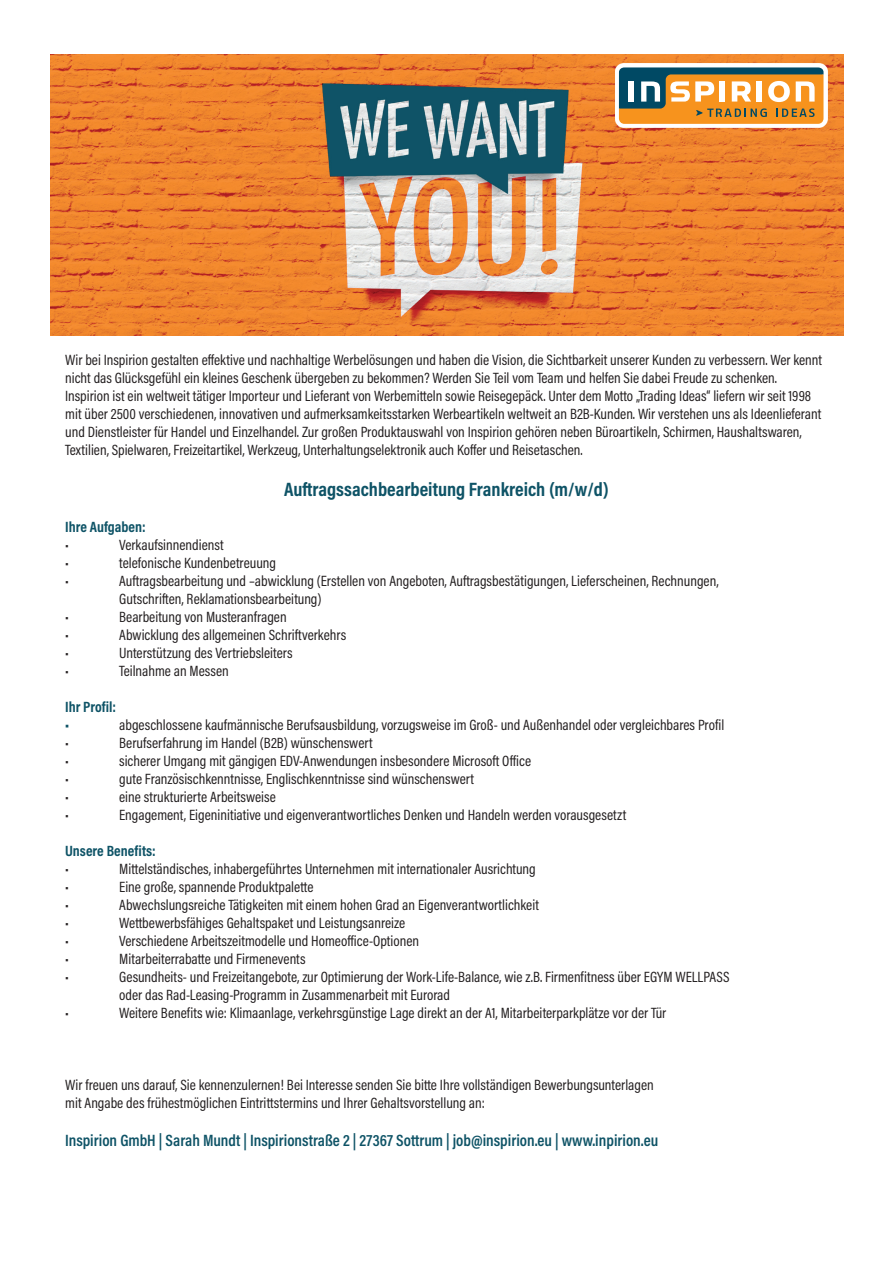
<style>
.page{position:relative;width:893px;height:1263px;background:#fff}
.page>*{position:absolute;margin:0;border:0;box-sizing:border-box;transform-origin:0 0}
.t1{font:700 19.5px "Acumin Pro Cond";color:#0e5366}
.t2{font:600 16.5px "Acumin Pro Cond";color:#0e5366}
.t3{font:15px/18px "Acumin Pro Cond";color:#231f20}
.t4{font:700 15px/18px "Acumin Pro Cond";color:#0e5366}
</style>
<div class="page">
<img style="left:51px;top:54px;width:792px;height:281px">
<div style="left:615px;top:63px;width:213px;height:65px;background:#fff"></div>
<svg style="left:619px;top:67px;width:204px;height:57px"></svg>
<div style="left:719px;top:81px;width:5px;height:21px;background:#fff"></div>
<p class="t3" style="left:65px;top:350px;width:758px">Wir bei Inspirion gestalten effektive und nachhaltige Werbelösungen und haben die Vision, die Sichtbarkeit unserer Kunden zu verbessern. Wer kennt nicht das Glücksgefühl ein kleines Geschenk übergeben zu bekommen? Werden Sie Teil vom Team und helfen Sie dabei Freude zu schenken.<br>Inspirion ist ein weltweit tätiger Importeur und Lieferant von Werbemitteln sowie Reisegepäck. Unter dem Motto „Trading Ideas“ liefern wir seit 1998 mit über 2500 verschiedenen, innovativen und aufmerksamkeitsstarken Werbeartikeln weltweit an B2B-Kunden. Wir verstehen uns als Ideenlieferant und Dienstleister für Handel und Einzelhandel. Zur großen Produktauswahl von Inspirion gehören neben Büroartikeln, Schirmen, Haushaltswaren, Textilien, Spielwaren, Freizeitartikel, Werkzeug, Unterhaltungselektronik auch Koffer und Reisetaschen.</p>
<h1 class="t1" style="left:284px;top:476px;width:326px">Auftragssachbearbeitung Frankreich (m/w/d)</h1>
<p class="t4" style="left:65px;top:517px;width:82px">Ihre Aufgaben:</p>
<p class="t3" style="left:65px;top:536px;width:5px">•</p>
<p class="t3" style="left:119px;top:536px;width:106px">Verkaufsinnendienst</p>
<p class="t3" style="left:65px;top:554px;width:5px">•</p>
<p class="t3" style="left:119px;top:554px;width:158px">telefonische Kundenbetreuung</p>
<p class="t3" style="left:65px;top:572px;width:5px">•</p>
<p class="t3" style="left:119px;top:572px;width:601px">Auftragsbearbeitung und –abwicklung (Erstellen von Angeboten, Auftragsbestätigungen, Lieferscheinen, Rechnungen,<br>Gutschriften, Reklamationsbearbeitung)</p>
<p class="t3" style="left:65px;top:608px;width:5px">•</p>
<p class="t3" style="left:119px;top:608px;width:169px">Bearbeitung von Musteranfragen</p>
<p class="t3" style="left:65px;top:626px;width:5px">•</p>
<p class="t3" style="left:119px;top:626px;width:229px">Abwicklung des allgemeinen Schriftverkehrs</p>
<p class="t3" style="left:65px;top:644px;width:5px">•</p>
<p class="t3" style="left:119px;top:644px;width:175px">Unterstützung des Vertriebsleiters</p>
<p class="t3" style="left:65px;top:662px;width:5px">•</p>
<p class="t3" style="left:119px;top:662px;width:111px">Teilnahme an Messen</p>
<p class="t4" style="left:65px;top:697px;width:52px">Ihr Profil: •</p>
<p class="t3" style="left:119px;top:716px;width:607px">abgeschlossene kaufmännische Berufsausbildung, vorzugsweise im Groß- und Außenhandel oder vergleichbares Profil</p>
<p class="t3" style="left:65px;top:734px;width:5px">•</p>
<p class="t3" style="left:119px;top:734px;width:255px">Berufserfahrung im Handel (B2B) wünschenswert</p>
<p class="t3" style="left:65px;top:752px;width:5px">•</p>
<p class="t3" style="left:119px;top:752px;width:414px">sicherer Umgang mit gängigen EDV-Anwendungen insbesondere Microsoft Office</p>
<p class="t3" style="left:65px;top:770px;width:5px">•</p>
<p class="t3" style="left:119px;top:770px;width:356px">gute Französischkenntnisse, Englischkenntnisse sind wünschenswert</p>
<p class="t3" style="left:65px;top:788px;width:5px">•</p>
<p class="t3" style="left:119px;top:788px;width:158px">eine strukturierte Arbeitsweise</p>
<p class="t3" style="left:65px;top:806px;width:5px">•</p>
<p class="t3" style="left:119px;top:806px;width:509px">Engagement, Eigeninitiative und eigenverantwortliches Denken und Handeln werden vorausgesetzt</p>
<p class="t4" style="left:65px;top:841px;width:92px">Unsere Benefits:</p>
<p class="t3" style="left:65px;top:860px;width:5px">•</p>
<p class="t3" style="left:119px;top:860px;width:418px">Mittelständisches, inhabergeführtes Unternehmen mit internationaler Ausrichtung</p>
<p class="t3" style="left:65px;top:878px;width:5px">•</p>
<p class="t3" style="left:119px;top:878px;width:196px">Eine große, spannende Produktpalette</p>
<p class="t3" style="left:65px;top:896px;width:5px">•</p>
<p class="t3" style="left:119px;top:896px;width:421px">Abwechslungsreiche Tätigkeiten mit einem hohen Grad an Eigenverantwortlichkeit</p>
<p class="t3" style="left:65px;top:914px;width:5px">•</p>
<p class="t3" style="left:119px;top:914px;width:288px">Wettbewerbsfähiges Gehaltspaket und Leistungsanreize</p>
<p class="t3" style="left:65px;top:932px;width:5px">•</p>
<p class="t3" style="left:119px;top:932px;width:301px">Verschiedene Arbeitszeitmodelle und Homeoffice-Optionen</p>
<p class="t3" style="left:65px;top:950px;width:5px">•</p>
<p class="t3" style="left:119px;top:950px;width:188px">Mitarbeiterrabatte und Firmenevents</p>
<p class="t3" style="left:65px;top:968px;width:5px">•</p>
<p class="t3" style="left:119px;top:968px;width:612px">Gesundheits- und Freizeitangebote, zur Optimierung der Work-Life-Balance, wie z.B. Firmenfitness über EGYM WELLPASS oder das Rad-Leasing-Programm in Zusammenarbeit mit Eurorad</p>
<p class="t3" style="left:65px;top:1004px;width:5px">•</p>
<p class="t3" style="left:119px;top:1004px;width:549px">Weitere Benefits wie: Klimaanlage, verkehrsgünstige Lage direkt an der A1, Mitarbeiterparkplätze vor der Tür</p>
<p class="t3" style="left:65px;top:1076px;width:590px">Wir freuen uns darauf, Sie kennenzulernen! Bei Interesse senden Sie bitte Ihre vollständigen Bewerbungsunterlagen mit Angabe des frühestmöglichen Eintrittstermins und Ihrer Gehaltsvorstellung an:</p>
<p class="t2" style="left:65px;top:1129px;width:595px">Inspirion GmbH | Sarah Mundt | Inspirionstraße 2 | 27367 Sottrum | job@inspirion.eu | www.inpirion.eu</p>
</div>
